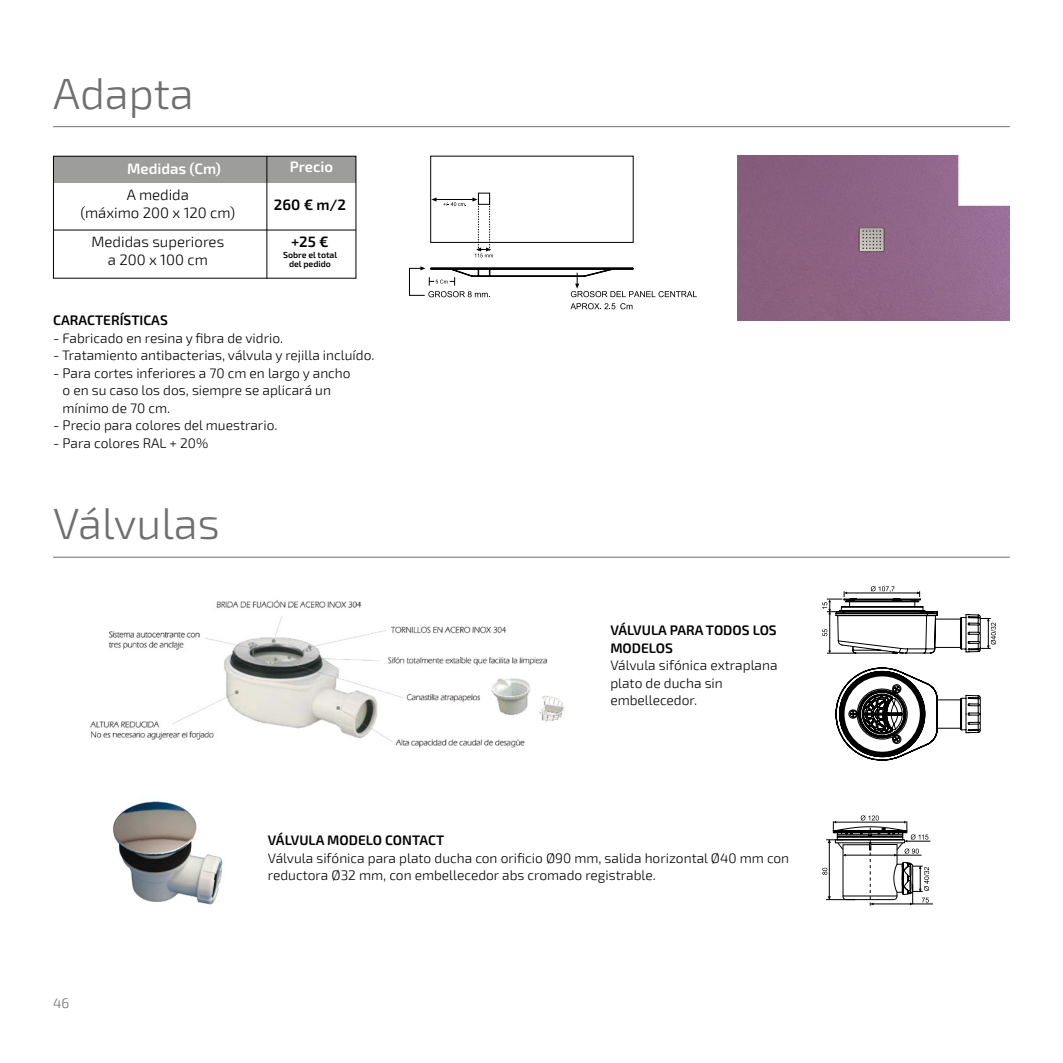
<style>
.page{position:relative;width:1063px;height:1063px;background:#fff}
.page>*{position:absolute;margin:0;border:0;box-sizing:border-box;transform-origin:0 0}
.t1{font:300 43.75px "Exo 2";color:#706f6f}
.t2{font:300 15px/17.5px "Exo 2";color:#000;text-align:center}
.t3{font:600 15px "Exo 2.0";color:#fff}
.t4{font:600 15px "Exo 2.0";color:#000}
.t5{font:300 13.75px/17.5px "Exo 2";color:#000}
.t6{font:600 13.75px/17.5px "Exo 2.0";color:#000}
.t7{font:300 13.75px "Exo 2";color:#706f6f}
.t8{font:600 8.75px/8.8px "Exo 2.0";color:#000;text-align:center}
</style>
<div class="page">
<hr style="left:53px;top:126px;width:957px;height:1px;background:#706f6f">
<img style="left:737px;top:156px;width:273px;height:165px">
<div style="left:53px;top:156px;width:303px;height:26px;background:#9d9d9c"></div>
<hr style="left:53px;top:230px;width:303px;height:1px;background:#000">
<hr style="left:267px;top:156px;width:1px;height:122px;background:#000">
<div style="left:53px;top:156px;width:303px;height:123px;border:1px solid #000"></div>
<div style="left:431px;top:156px;width:202px;height:87px;border:1px solid #000"></div>
<svg style="left:570px;top:303px;width:62px;height:6px"></svg>
<svg style="left:409px;top:266px;width:288px;height:31px"></svg>
<div style="left:478px;top:193px;width:12px;height:12px;border:1px solid #000"></div>
<hr style="left:436px;top:199px;width:37px;height:1px;background:#000">
<svg style="left:431px;top:197px;width:5px;height:5px"></svg>
<svg style="left:472px;top:197px;width:21px;height:60px"></svg>
<svg style="left:443px;top:202px;width:23px;height:4px"></svg>
<hr style="left:53px;top:557px;width:957px;height:1px;background:#706f6f">
<svg style="left:822px;top:586px;width:174px;height:175px"></svg>
<hr style="left:871px;top:904px;width:62px;height:1px;background:#000">
<svg style="left:822px;top:815px;width:108px;height:91px"></svg>
<img style="left:112px;top:801px;width:111px;height:104px">
<img style="left:90px;top:599px;width:475px;height:149px">
<h1 class="t1" style="left:53px;top:68px;width:142px">Adapta</h1>
<p class="t3" style="left:127px;top:160px;width:95px">Medidas (Cm)</p>
<p class="t2" style="left:80px;top:187px;width:156px">A medida<br>(máximo 200 x 120 cm)</p>
<p class="t2" style="left:92px;top:233px;width:134px">Medidas superiores a 200 x 100 cm</p>
<p class="t3" style="left:290px;top:158px;width:45px">Precio</p>
<p class="t4" style="left:274px;top:196px;width:74px">260 € m/2</p>
<p class="t4" style="left:291px;top:233px;width:39px">+25 €</p>
<p class="t8" style="left:283px;top:251px;width:56px">Sobre el total del pedido</p>
<p class="t6" style="left:53px;top:312px;width:116px">CARACTERÍSTICAS</p>
<p class="t5" style="left:53px;top:329px;width:232px">- Fabricado en resina y fibra de vidrio.</p>
<p class="t5" style="left:53px;top:347px;width:323px">- Tratamiento antibacterias, válvula y rejilla incluído.</p>
<p class="t5" style="left:62px;top:364px;width:290px;text-indent:-9px">- Para cortes inferiores a 70 cm en largo y ancho o en su caso los dos, siempre se aplicará un mínimo de 70 cm.</p>
<p class="t5" style="left:53px;top:417px;width:226px">- Precio para colores del muestrario.</p>
<p class="t5" style="left:53px;top:434px;width:157px">- Para colores RAL + 20%</p>
<h1 class="t1" style="left:53px;top:499px;width:168px">Válvulas</h1>
<p class="t6" style="left:610px;top:622px;width:168px">VÁLVULA PARA TODOS LOS<br>MODELOS</p>
<p class="t5" style="left:610px;top:657px;width:169px">Válvula sifónica extraplana plato de ducha sin embellecedor.</p>
<p class="t7" style="left:53px;top:995px;width:18px">46</p>
<p class="t6" style="left:268px;top:832px;width:178px">VÁLVULA MODELO CONTACT</p>
<p class="t5" style="left:268px;top:849px;width:523px">Válvula sifónica para plato ducha con orificio Ø90 mm, salida horizontal Ø40 mm con reductora Ø32 mm, con embellecedor abs cromado registrable.</p>
</div>
